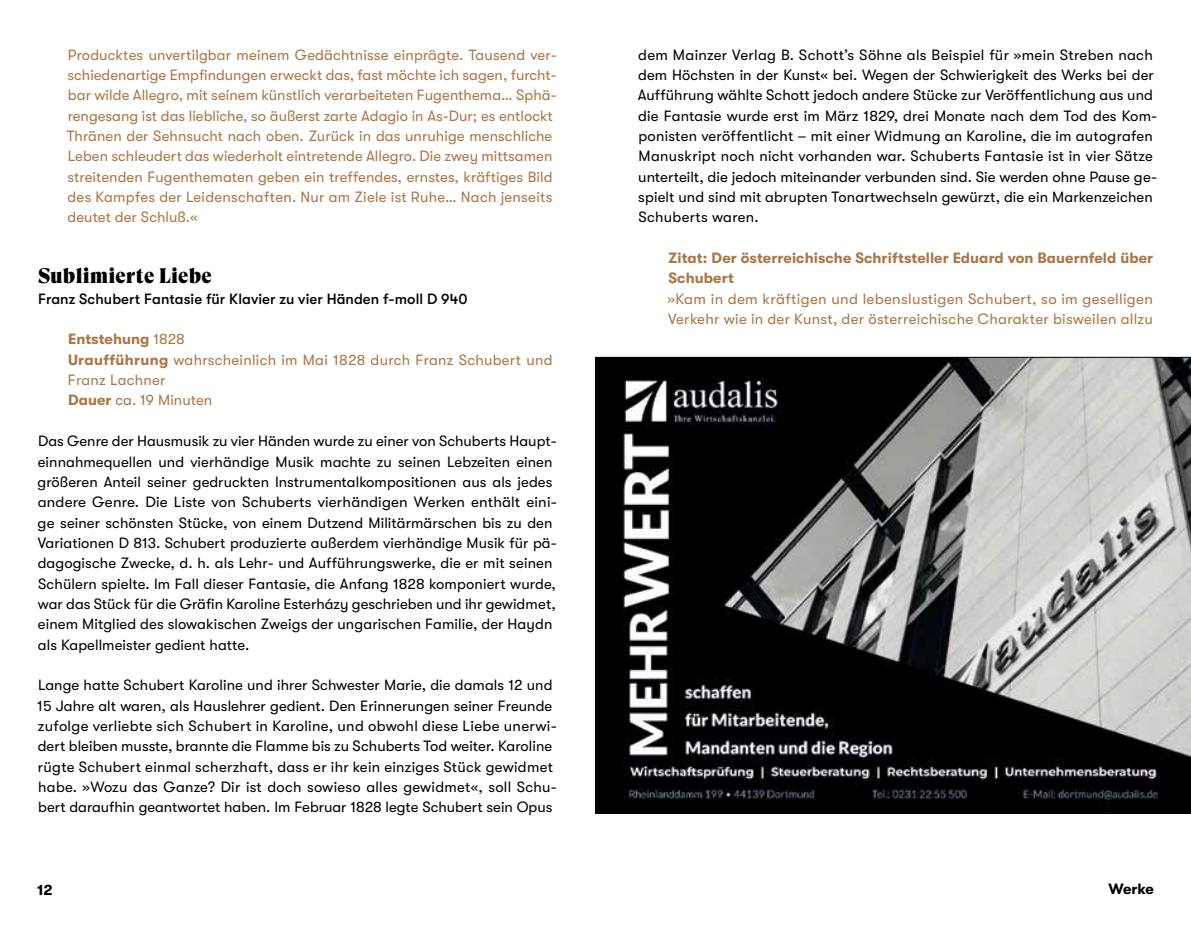
<style>
.page{position:relative;width:1191px;height:943px;background:#fff}
.page>*{position:absolute;margin:0;border:0;box-sizing:border-box;transform-origin:0 0}
.t1{font:21px "GT Super Display Super";letter-spacing:.005em;color:#000}
.t2{font:14.88px/20.3px "GT Walsheim";letter-spacing:.005em;color:#000}
.t3{font:14.88px/20.3px "GT Walsheim";letter-spacing:.005em;color:#ab7648}
.t4{font:700 14.88px/20.3px "GT Walsheim";letter-spacing:.005em;color:#ab7648}
.t5{font:500 14.88px "GT Walsheim";letter-spacing:.005em;color:#000}
.t6{font:700 14.88px "GT Walsheim";color:#000}
.s1{font-weight:700}
</style>
<div class="page">
<img style="left:595px;top:358px;width:596px;height:455px">
<hr style="left:595px;top:357px;width:596px;height:1px;background:#000">
<hr style="left:595px;top:813px;width:596px;height:1px;background:#000">
<p class="t3" style="left:67px;top:44px;width:491px">Producktes unvertilgbar meinem Gedächtnisse einprägte. Tausend ver&shy;schiedenartige Empfindungen erweckt das, fast möchte ich sagen, furcht&shy;bar wilde Allegro, mit seinem künstlich verarbeiteten Fugenthema… Sphä&shy;rengesang ist das liebliche, so äußerst zarte Adagio in As-Dur; es entlockt Thränen der Sehnsucht nach oben. Zurück in das unruhige menschliche Leben schleudert das wiederholt eintretende Allegro. Die zwey mittsamen streitenden Fugenthematen geben ein treffendes, ernstes, kräftiges Bild des Kampfes der Leidenschaften. Nur am Ziele ist Ruhe… Nach jenseits deutet der Schluß.«</p>
<h1 class="t1" style="left:38px;top:265px;width:175px">Sublimierte Liebe</h1>
<p class="t5" style="left:38px;top:290px;width:431px">Franz Schubert Fantasie für Klavier zu vier Händen f-moll D 940</p>
<p class="t3" style="left:68px;top:329px;width:486px"><span class="s1">Entstehung</span> 1828<br><span class="s1">Uraufführung</span> wahrscheinlich im Mai 1828 durch Franz Schubert und<br>Franz Lachner<br><span class="s1">Dauer</span> ca. 19 Minuten</p>
<p class="t2" style="left:38px;top:431px;width:521px">Das Genre der Hausmusik zu vier Händen wurde zu einer von Schuberts Haupt&shy;einnahmequellen und vierhändige Musik machte zu seinen Lebzeiten einen größeren Anteil seiner gedruckten Instrumentalkompositionen aus als jedes andere Genre. Die Liste von Schuberts vierhändigen Werken enthält eini&shy;ge seiner schönsten Stücke, von einem Dutzend Militärmärschen bis zu den Variationen D 813. Schubert produzierte außerdem vierhändige Musik für pä&shy;dagogische Zwecke, d. h. als Lehr- und Aufführungswerke, die er mit seinen Schülern spielte. Im Fall dieser Fantasie, die Anfang 1828 komponiert wurde, war das Stück für die Gräfin Karoline Esterházy geschrieben und ihr gewidmet, einem Mitglied des slowakischen Zweigs der ungarischen Familie, der Haydn als Kapellmeister gedient hatte.</p>
<p class="t2" style="left:37px;top:675px;width:521px">Lange hatte Schubert Karoline und ihrer Schwester Marie, die damals 12 und 15 Jahre alt waren, als Hauslehrer gedient. Den Erinnerungen seiner Freunde zufolge verliebte sich Schubert in Karoline, und obwohl diese Liebe unerwi&shy;dert bleiben musste, brannte die Flamme bis zu Schuberts Tod weiter. Karoline rügte Schubert einmal scherzhaft, dass er ihr kein einziges Stück gewidmet habe. »Wozu das Ganze? Dir ist doch sowieso alles gewidmet«, soll Schu&shy;bert daraufhin geantwortet haben. Im Februar 1828 legte Schubert sein Opus</p>
<p class="t2" style="left:638px;top:44px;width:521px">dem Mainzer Verlag B. Schott’s Söhne als Beispiel für »mein Streben nach dem Höchsten in der Kunst« bei. Wegen der Schwierigkeit des Werks bei der Aufführung wählte Schott jedoch andere Stücke zur Veröffentlichung aus und die Fantasie wurde erst im März 1829, drei Monate nach dem Tod des Kom&shy;ponisten veröffentlicht – mit einer Widmung an Karoline, die im autografen Manuskript noch nicht vorhanden war. Schuberts Fantasie ist in vier Sätze unterteilt, die jedoch miteinander verbunden sind. Sie werden ohne Pause ge&shy;spielt und sind mit abrupten Tonartwechseln gewürzt, die ein Markenzeichen Schuberts waren.</p>
<p class="t4" style="left:668px;top:248px;width:486px">Zitat: Der österreichische Schriftsteller Eduard von Bauernfeld über<br>Schubert</p>
<p class="t3" style="left:667px;top:288px;width:487px">»Kam in dem kräftigen und lebenslustigen Schubert, so im geselligen<br>Verkehr wie in der Kunst, der österreichische Charakter bisweilen allzu</p>
<p class="t6" style="left:37px;top:881px;width:17px">12</p>
<p class="t6" style="left:1108px;top:880px;width:47px">Werke</p>
</div>
